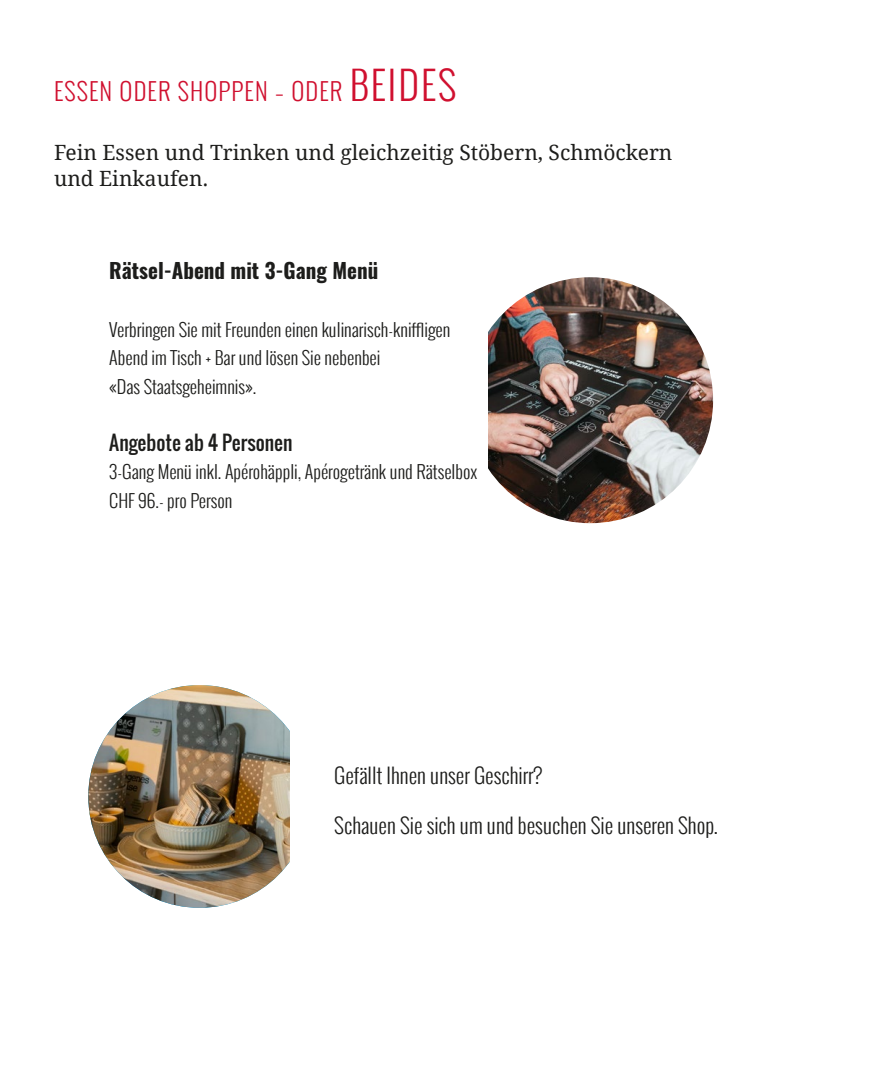
<style>
.page{position:relative;width:893px;height:1085px;background:#fff}
.page>*{position:absolute;margin:0;border:0;box-sizing:border-box;transform-origin:0 0}
.t1{font:300 24px "Oswald";letter-spacing:.05em;color:#d0102f}
.t2{font:300 21px "Oswald";color:#1d1d1b}
.t3{font:21px/25.5px "Droid Serif";color:#1d1d1b}
.t4{font:700 21px "Oswald";color:#1d1d1b}
.t5{font:19.5px "Oswald";color:#1d1d1b}
.t6{font:300 18px/28.5px "Oswald";color:#1d1d1b}
.s1{font-size:39px}
</style>
<div class="page">
<img style="left:467px;top:277px;width:246px;height:246px;border-radius:123px">
<div style="left:450px;top:301px;width:38px;height:240px;background:#fff"></div>
<img style="left:88px;top:685px;width:223px;height:222px;border-radius:111px">
<div style="left:290px;top:703px;width:44px;height:175px;background:#fff"></div>
<h1 class="t1" style="left:54px;top:73px;width:404px">ESSEN ODER SHOPPEN – ODER <span class="s1">BEIDES</span></h1>
<p class="t3" style="left:54px;top:140px;width:620px">Fein Essen und Trinken und gleichzeitig Stöbern, Schmöckern und Einkaufen.</p>
<p class="t4" style="left:109px;top:260px;width:270px">Rätsel-Abend mit 3-Gang Menü</p>
<p class="t6" style="left:109px;top:314px;width:343px">Verbringen Sie mit Freunden einen kulinarisch-kniffligen<br>Abend im Tisch + Bar und lösen Sie nebenbei<br>«Das Staatsgeheimnis».</p>
<p class="t5" style="left:109px;top:427px;width:185px">Angebote ab 4 Personen</p>
<p class="t6" style="left:109px;top:457px;width:370px">3-Gang Menü inkl. Apérohäppli, Apérogetränk und Rätselbox<br>CHF 96.- pro Person</p>
<p class="t2" style="left:334px;top:759px;width:210px">Gefällt Ihnen unser Geschirr?</p>
<p class="t2" style="left:334px;top:809px;width:385px">Schauen Sie sich um und besuchen Sie unseren Shop.</p>
</div>
